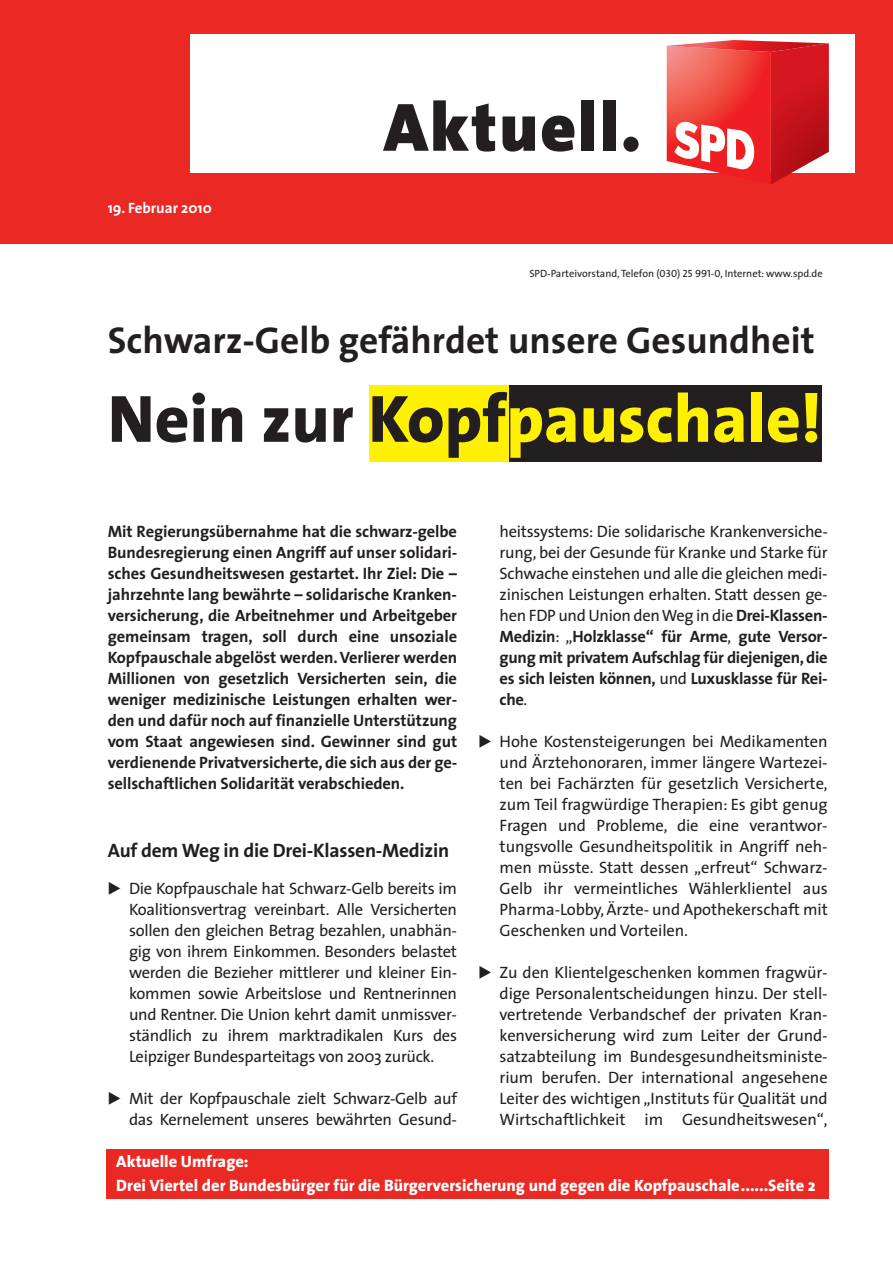
<style>
.page{position:relative;width:893px;height:1263px;background:#fff}
.page>*{position:absolute;margin:0;border:0;box-sizing:border-box;transform-origin:0 0}
.t1{font:900 69px "The Sans";letter-spacing:.03em;color:#231f20}
.t2{font:800 67.5px "The Sans";color:#231f20}
.t3{font:700 37.5px "The Sans";color:#231f20}
.t4{font:700 19.5px "The Sans";letter-spacing:-.01em;color:#231f20}
.t5{font:16.5px/21px "The Sans";letter-spacing:-.02em;color:#231f20;text-align:justify}
.t6{font:700 16.5px/21px "The Sans";letter-spacing:-.005em;color:#231f20;text-align:justify}
.t7{font:800 16.5px/24px "The Sans";color:#fff}
.t8{font:700 15px "The Sans";color:#fff}
.t9{font:10.5px "The Sans";color:#231f20}
.s1{font-family:"The Sans Caps"}
.s2{color:#fff101}
.s3{font-family:"European Pi Three"}
.s4{font-weight:700}
</style>
<div class="page">
<div style="left:0;top:0;width:893px;height:243px;background:#ea2924"></div>
<div style="left:190px;top:34px;width:665px;height:138px;background:#fff"></div>
<svg style="left:667px;top:40px;width:162px;height:144px"></svg>
<div style="left:508px;top:385px;width:314px;height:77px;background:#231f20"></div>
<div style="left:369px;top:385px;width:139px;height:77px;background:#fff101"></div>
<div style="left:106px;top:1149px;width:723px;height:50px;background:#ea2924"></div>
<p class="t8" style="left:108px;top:202px;width:106px">19. Februar 2010</p>
<h1 class="t1" style="left:384px;top:100px;width:259px">Aktuell.</h1>
<p class="t9" style="left:529px;top:269px;width:295px">SPD-Parteivorstand, Telefon <span class="s1">(030) 25 991-0</span>, Internet: www.spd.de</p>
<h3 class="t3" style="left:108px;top:325px;width:708px">Schwarz-Gelb gefährdet unsere Gesundheit</h3>
<h2 class="t2" style="left:108px;top:392px;width:715px">Nein zur Kopf<span class="s2">pauschale!</span></h2>
<p class="t6" style="left:108px;top:523px;width:351px">Mit Regierungsübernahme hat die schwarz-gelbe Bundesregierung einen Angriff auf unser solidari&shy;sches Gesundheitswesen gestartet. Ihr Ziel: Die – jahrzehnte lang bewährte – solidarische Kranken&shy;versicherung, die Arbeitnehmer und Arbeitgeber gemeinsam tragen, soll durch eine unsoziale Kopfpauschale abgelöst werden. Verlierer werden Millionen von gesetzlich Versicherten sein, die weniger medizinische Leistungen erhalten wer&shy;den und dafür noch auf finanzielle Unterstützung vom Staat angewiesen sind. Gewinner sind gut verdienende Privatversicherte, die sich aus der ge&shy;sellschaftlichen Solidarität verabschieden.</p>
<p class="t4" style="left:108px;top:843px;width:343px">Auf dem Weg in die Drei-Klassen-Medizin</p>
<p class="t5" style="left:129px;top:880px;width:330px;text-indent:-21px"><span class="s3">-</span> Die Kopfpauschale hat Schwarz-Gelb bereits im Koalitionsvertrag vereinbart. Alle Versicherten sollen den gleichen Betrag bezahlen, unabhän&shy;gig von ihrem Einkommen. Besonders belastet werden die Bezieher mittlerer und kleiner Ein&shy;kommen sowie Arbeitslose und Rentnerinnen und Rentner. Die Union kehrt damit unmissver&shy;ständlich zu ihrem marktradikalen Kurs des Leipziger Bundesparteitags von 2003 zurück.</p>
<p class="t5" style="left:108px;top:1090px;width:351px;text-align:right"><span class="s3">-</span> Mit der Kopfpauschale zielt Schwarz-Gelb auf das Kernelement unseres bewährten Gesund-</p>
<p class="t5" style="left:500px;top:523px;width:330px">heitssystems: Die solidarische Krankenversiche&shy;rung, bei der Gesunde für Kranke und Starke für Schwache einstehen und alle die gleichen medi&shy;zinischen Leistungen erhalten. Statt dessen ge&shy;hen FDP und Union den Weg in die <span class="s4">Drei-Klassen-Medizin</span>: „<span class="s4">Holzklasse“ für Arme</span>, <span class="s4">gute Versor&shy;gung mit privatem Aufschlag für diejenigen, die es sich leisten können,</span> und <span class="s4">Luxusklasse für Rei&shy;che</span>.</p>
<p class="t5" style="left:500px;top:733px;width:330px;text-indent:-21px"><span class="s3">-</span> Hohe Kostensteigerungen bei Medikamenten und Ärztehonoraren, immer längere Wartezei&shy;ten bei Fachärzten für gesetzlich Versicherte, zum Teil fragwürdige Therapien: Es gibt genug Fragen und Probleme, die eine verantwor&shy;tungsvolle Gesundheitspolitik in Angriff neh&shy;men müsste. Statt dessen „erfreut“ Schwarz-Gelb ihr vermeintliches Wählerklientel aus Pharma-Lobby, Ärzte- und Apothekerschaft mit Geschenken und Vorteilen.</p>
<p class="t5" style="left:500px;top:964px;width:330px;text-indent:-21px"><span class="s3">-</span> Zu den Klientelgeschenken kommen fragwür&shy;dige Personalentscheidungen hinzu. Der stell&shy;vertretende Verbandschef der privaten Kran&shy;kenversicherung wird zum Leiter der Grund&shy;satzabteilung im Bundesgesundheitsministe&shy;rium berufen. Der international angesehene Leiter des wichtigen „Instituts für Qualität und Wirtschaftlichkeit im Gesundheitswesen“,</p>
<p class="t7" style="left:116px;top:1150px;width:701px">Aktuelle Umfrage:<br>Drei Viertel der Bundesbürger für die Bürgerversicherung und gegen die Kopfpauschale......Seite 2</p>
</div>
